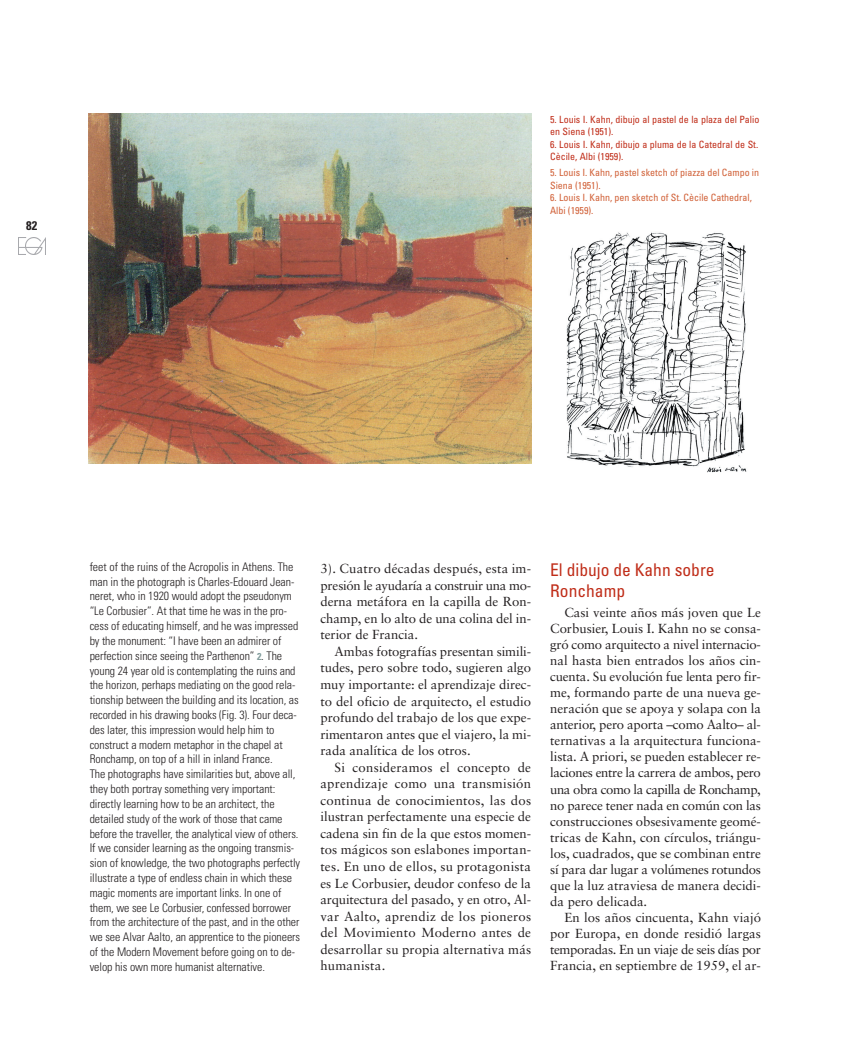
<style>
.page{position:relative;width:851px;height:1063px;background:#fff}
.page>*{position:absolute;margin:0;border:0;box-sizing:border-box;transform-origin:0 0}
.t1{font:condensed 17.5px/21.4px "Univers";color:#c02d19}
.t2{font:13.12px/16.5px "Sabon";color:#231f20;text-align:justify}
.t3{font:700 condensed 12.5px "Univers";color:#231f20}
.t4{font:300 condensed 11.88px/14.9px "Univers";letter-spacing:-.005em;color:#231f20}
.t5{font:condensed 10px/12.5px "Univers";color:#c02d19}
.t6{font:condensed 10px/12.5px "Univers";color:#d16138}
.s1{font-weight:700;font-size:10px;color:#829d9d}
</style>
<div class="page">
<img style="left:18px;top:237px;width:28px;height:18px">
<img style="left:88px;top:114px;width:443px;height:350px">
<img style="left:566px;top:232px;width:181px;height:241px">
<p class="t3" style="left:26px;top:221px;width:13px">82</p>
<p class="t5" style="left:550px;top:114px;width:210px">5. Louis I. Kahn, dibujo al pastel de la plaza del Palio en Siena (1951).</p>
<p class="t5" style="left:550px;top:139px;width:209px">6. Louis I. Kahn, dibujo a pluma de la Catedral de St.<br>Cècile, Albi (1959).</p>
<p class="t6" style="left:550px;top:167px;width:210px">5. Louis I. Kahn, pastel sketch of piazza del Campo in<br>Siena (1951).</p>
<p class="t6" style="left:550px;top:192px;width:203px">6. Louis I. Kahn, pen sketch of St. Cècile Cathedral,<br>Albi (1959).</p>
<p class="t4" style="left:90px;top:560px;width:212px">feet of the ruins of the Acropolis in Athens. The man in the photograph is Charles-Edouard Jean&shy;neret, who in 1920 would adopt the pseudonym “Le Corbusier”. At that time he was in the pro&shy;cess of educating himself, and he was impressed by the monument: “I have been an admirer of perfection since seeing the Parthenon” <span class="s1">2</span>. The young 24 year old is contemplating the ruins and the horizon, perhaps mediating on the good rela&shy;tionship between the building and its location, as recorded in his drawing books (Fig. 3). Four deca&shy;des later, this impression would help him to construct a modern metaphor in the chapel at Ronchamp, on top of a hill in inland France.<br>The photographs have similarities but, above all, they both portray something very important: directly learning how to be an architect, the detailed study of the work of those that came before the traveller, the analytical view of others.<br>If we consider learning as the ongoing transmis&shy;sion of knowledge, the two photographs perfectly illustrate a type of endless chain in which these magic moments are important links. In one of them, we see Le Corbusier, confessed borrower from the architecture of the past, and in the other we see Alvar Aalto, an apprentice to the pioneers of the Modern Movement before going on to de&shy;velop his own more humanist alternative.</p>
<p class="t2" style="left:320px;top:562px;width:212px">3). Cuatro décadas después, esta im&shy;presión le ayudaría a construir una mo&shy;derna metáfora en la capilla de Ron&shy;champ, en lo alto de una colina del in&shy;terior de Francia.</p>
<p class="t2" style="left:320px;top:644px;width:212px;text-indent:14px">Ambas fotografías presentan simili&shy;tudes, pero sobre todo, sugieren algo muy importante: el aprendizaje direc&shy;to del oficio de arquitecto, el estudio profundo del trabajo de los que expe&shy;rimentaron antes que el viajero, la mi&shy;rada analítica de los otros.</p>
<p class="t2" style="left:320px;top:760px;width:212px;text-indent:14px">Si consideramos el concepto de aprendizaje como una transmisión continua de conocimientos, las dos ilustran perfectamente una especie de cadena sin fin de la que estos momen&shy;tos mágicos son eslabones importan&shy;tes. En uno de ellos, su protagonista es Le Corbusier, deudor confeso de la arquitectura del pasado, y en otro, Al&shy;var Aalto, aprendiz de los pioneros del Movimiento Moderno antes de desarrollar su propia alternativa más humanista.</p>
<h1 class="t1" style="left:550px;top:560px;width:166px">El dibujo de Kahn sobre<br>Ronchamp</h1>
<p class="t2" style="left:550px;top:605px;width:212px;line-height:16.1px;text-indent:14px">Casi veinte años más joven que Le Corbusier, Louis I. Kahn no se consa&shy;gró como arquitecto a nivel internacio&shy;nal hasta bien entrados los años cin&shy;cuenta. Su evolución fue lenta pero fir&shy;me, formando parte de una nueva ge&shy;neración que se apoya y solapa con la anterior, pero aporta –como Aalto– al&shy;ternativas a la arquitectura funciona&shy;lista. A priori, se pueden establecer re&shy;laciones entre la carrera de ambos, pero una obra como la capilla de Ronchamp, no parece tener nada en común con las construcciones obsesivamente geomé&shy;tricas de Kahn, con círculos, triángu&shy;los, cuadrados, que se combinan entre sí para dar lugar a volúmenes rotundos que la luz atraviesa de manera decidi&shy;da pero delicada.</p>
<p class="t2" style="left:550px;top:911px;width:212px;line-height:16.1px;text-indent:14px">En los años cincuenta, Kahn viajó por Europa, en donde residió largas temporadas. En un viaje de seis días por Francia, en septiembre de 1959, el ar-</p>
</div>
